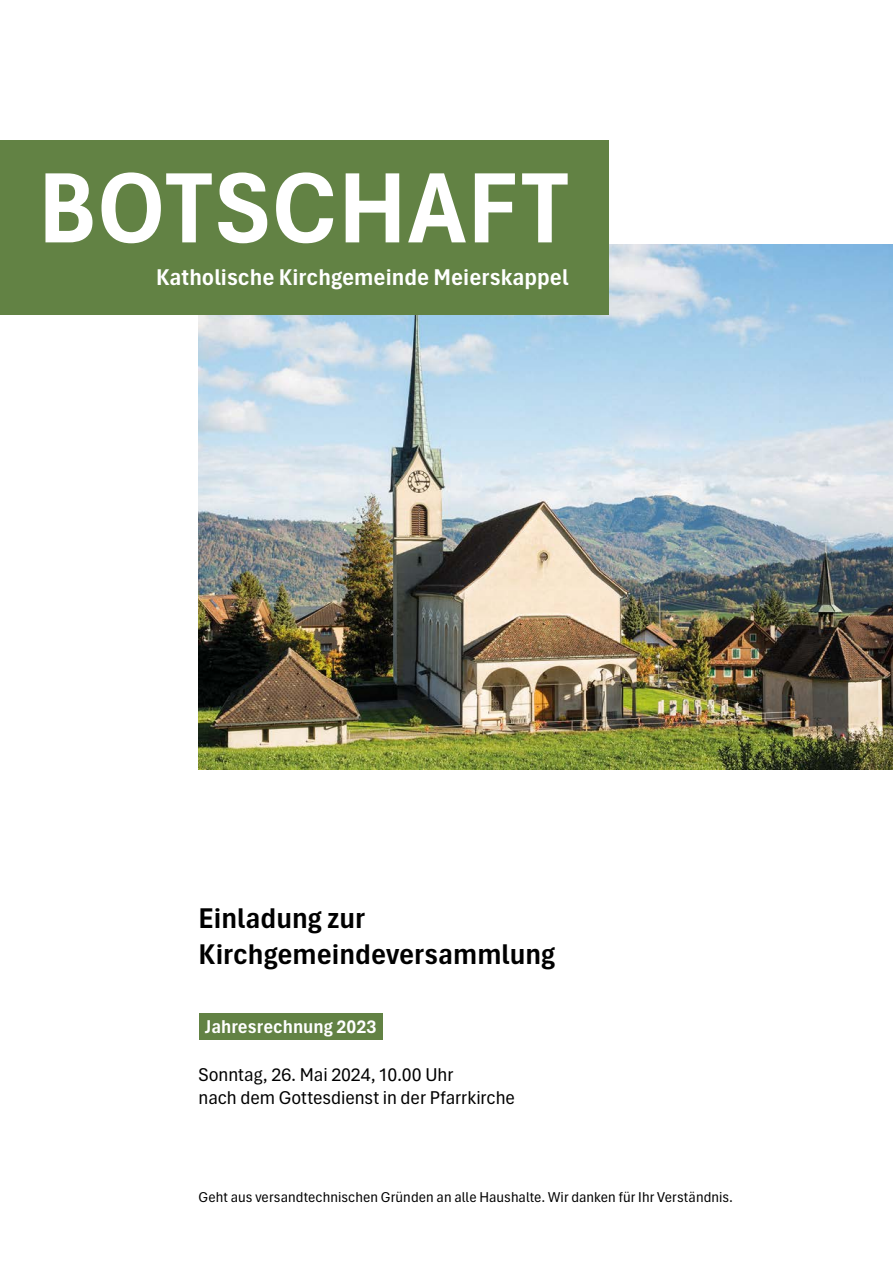
<style>
.page{position:relative;width:893px;height:1263px;background:#fff}
.page>*{position:absolute;margin:0;border:0;box-sizing:border-box;transform-origin:0 0}
.t1{font:105px "Aptos Narrow 2 bc 0000";letter-spacing:.005em;color:#fff}
.t2{font:30px/36px "Aptos Narrow 2 bc 0000";color:#000}
.t3{font:24px "Aptos Narrow 2 bc 0000";color:#fff}
.t4{font:19.5px/23.4px "Aptos Narrow 1900000 5 b 1249";letter-spacing:-.005em;color:#000}
.t5{font:19.5px "Aptos Narrow 2 bc 0000";color:#fff}
.t6{font:15px "Aptos Narrow 1900000 5 b 1249";letter-spacing:.005em;color:#000}
</style>
<div class="page">
<img style="left:199px;top:245px;width:694px;height:525px">
<div style="left:0;top:140px;width:609px;height:174px;background:#628244"></div>
<div style="left:199px;top:1013px;width:183px;height:27px;background:#628244"></div>
<h1 class="t1" style="left:38px;top:136px;width:532px">BOTSCHAFT</h1>
<h3 class="t3" style="left:156px;top:261px;width:414px">Katholische Kirchgemeinde Meierskappel</h3>
<h2 class="t2" style="left:199px;top:898px;width:358px">Einladung zur<br>Kirchgemeindeversammlung</h2>
<h3 class="t5" style="left:205px;top:1013px;width:173px">Jahresrechnung 2023</h3>
<h3 class="t4" style="left:199px;top:1062px;width:318px">Sonntag, 26. Mai 2024, 10.00 Uhr<br>nach dem Gottesdienst in der Pfarrkirche</h3>
<p class="t6" style="left:199px;top:1187px;width:536px">Geht aus versandtechnischen Gründen an alle Haushalte. Wir danken für Ihr Verständnis.</p>
</div>
